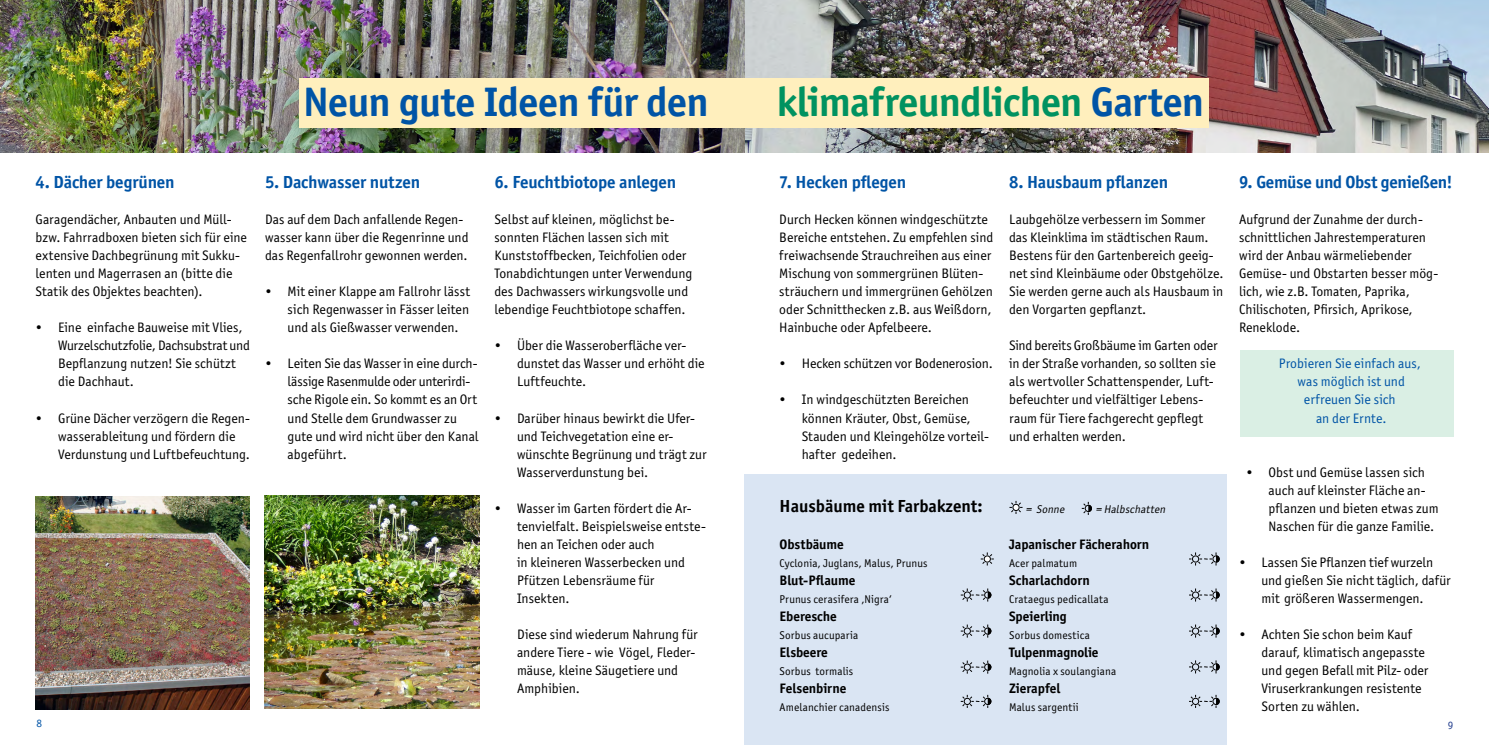
<style>
.page{position:relative;width:1489px;height:745px;background:#fff}
.page>*{position:absolute;margin:0;border:0;box-sizing:border-box;transform-origin:0 0}
.t1{font:700 41.25px "Officina Sans ITC Std";letter-spacing:-.015em;color:#009260}
.t2{font:700 41.25px "Officina Sans ITC Std";letter-spacing:-.015em;color:#0054a6}
.t3{font:700 17.5px "Officina Sans ITC Std";letter-spacing:-.01em;color:#0054a6}
.t4{font:700 17.5px "Officina Sans ITC Std";color:#000}
.t5{font:13.75px/18px "Officina Sans ITC Std";color:#000}
.t6{font:700 13.75px "Officina Sans ITC Std";letter-spacing:-.005em;color:#000}
.t7{font:13.75px/18px "Officina Sans ITC Std";color:#0054a6;text-align:center}
.t8{font:11.25px "Officina Sans ITC Std";letter-spacing:.015em;color:#000}
.t9{font:italic 11.25px "Officina Sans ITC Std";color:#000}
.t10{font:11.25px "Officina Sans ITC Std";color:#0054a6}
.t11{font:11.25px "Officina Sans ITC Std";color:#25408f}
.s1{color:#0054a6}
</style>
<div class="page">
<img style="left:0;top:0;width:1488px;height:152px">
<div style="left:744px;top:473px;width:483px;height:271px;background:#dae5f3"></div>
<div style="left:1239px;top:349px;width:214px;height:87px;background:#daefe4"></div>
<div style="left:299px;top:78px;width:909px;height:50px;background:#ffefbd"></div>
<img style="left:35px;top:496px;width:215px;height:213px">
<img style="left:265px;top:495px;width:214px;height:213px">
<svg style="left:1081px;top:501px;width:11px;height:13px"></svg>
<svg style="left:980px;top:552px;width:13px;height:13px"></svg>
<svg style="left:960px;top:588px;width:31px;height:13px"></svg>
<svg style="left:960px;top:624px;width:31px;height:13px"></svg>
<svg style="left:960px;top:660px;width:31px;height:13px"></svg>
<svg style="left:1189px;top:552px;width:30px;height:13px"></svg>
<svg style="left:1189px;top:588px;width:30px;height:13px"></svg>
<svg style="left:1189px;top:624px;width:30px;height:13px"></svg>
<svg style="left:1189px;top:660px;width:30px;height:13px"></svg>
<svg style="left:1009px;top:500px;width:13px;height:13px"></svg>
<svg style="left:1189px;top:694px;width:30px;height:13px"></svg>
<svg style="left:960px;top:694px;width:31px;height:13px"></svg>
<h1 class="t2" style="left:303px;top:76px;width:406px">Neun gute Ideen für den</h1>
<h1 class="t1" style="left:776px;top:76px;width:429px">klimafreundlichen <span class="s1">Garten</span></h1>
<p class="t3" style="left:36px;top:171px;width:140px">4. Dächer begrünen</p>
<p class="t5" style="left:36px;top:210px;width:213px">Garagendächer, Anbauten und Müll&shy;bzw. Fahrradboxen bieten sich für eine extensive Dachbegrünung mit Sukku&shy;lenten und Magerrasen an (bitte die Statik des Objektes beachten).</p>
<p class="t5" style="left:58px;top:318px;width:193px;text-indent:-22px">• Eine einfache Bauweise mit Vlies,<br>Wurzelschutzfolie, Dachsubstrat und<br>Bepflanzung nutzen! Sie schützt die Dachhaut.</p>
<p class="t5" style="left:58px;top:408px;width:193px;text-indent:-22px">• Grüne Dächer verzögern die Regen&shy;wasserableitung und fördern die<br>Verdunstung und Luftbefeuchtung.</p>
<p class="t3" style="left:265px;top:171px;width:156px">5. Dachwasser nutzen</p>
<p class="t5" style="left:265px;top:210px;width:205px">Das auf dem Dach anfallende Regen&shy;wasser kann über die Regenrinne und das Regenfallrohr gewonnen werden.</p>
<p class="t5" style="left:287px;top:282px;width:184px;text-align:justify;text-indent:-22px">• Mit einer Klappe am Fallrohr lässt sich Regenwasser in Fässer leiten und als Gießwasser verwenden.</p>
<p class="t5" style="left:287px;top:354px;width:192px;text-indent:-22px">• Leiten Sie das Wasser in eine durch&shy;lässige Rasenmulde oder unterirdi&shy;sche Rigole ein. So kommt es an Ort und Stelle dem Grundwasser zu gute und wird nicht über den Kanal abgeführt.</p>
<p class="t3" style="left:494px;top:171px;width:183px">6. Feuchtbiotope anlegen</p>
<p class="t5" style="left:494px;top:210px;width:199px">Selbst auf kleinen, möglichst be&shy;sonnten Flächen lassen sich mit Kunststoffbecken, Teichfolien oder Tonabdichtungen unter Verwendung des Dachwassers wirkungsvolle und lebendige Feuchtbiotope schaffen.</p>
<p class="t5" style="left:517px;top:336px;width:189px;text-indent:-22px">• Über die Wasseroberfläche ver&shy;dunstet das Wasser und erhöht die<br>Luftfeuchte.</p>
<p class="t5" style="left:517px;top:408px;width:191px;text-indent:-22px">• Darüber hinaus bewirkt die Ufer&shy;und Teichvegetation eine er&shy;wünschte Begrünung und trägt zur<br>Wasserverdunstung bei.</p>
<p class="t5" style="left:517px;top:498px;width:190px;text-indent:-22px">• Wasser im Garten fördert die Ar&shy;tenvielfalt. Beispielsweise entste&shy;hen an Teichen oder auch<br>in kleineren Wasserbecken und<br>Pfützen Lebensräume für<br>Insekten.</p>
<p class="t5" style="left:517px;top:624px;width:182px">Diese sind wiederum Nahrung für andere Tiere - wie Vögel, Fleder&shy;mäuse, kleine Säugetiere und<br>Amphibien.</p>
<p class="t3" style="left:779px;top:171px;width:128px">7. Hecken pflegen</p>
<p class="t5" style="left:779px;top:210px;width:215px">Durch Hecken können windgeschützte Bereiche entstehen. Zu empfehlen sind freiwachsende Strauchreihen aus einer Mischung von sommergrünen Blüten&shy;sträuchern und immergrünen Gehölzen oder Schnitthecken z.B. aus Weißdorn, Hainbuche oder Apfelbeere.</p>
<p class="t5" style="left:779px;top:354px;width:215px">• Hecken schützen vor Bodenerosion.</p>
<p class="t5" style="left:801px;top:390px;width:189px;text-indent:-22px">• In windgeschützten Bereichen können Kräuter, Obst, Gemüse,<br>Stauden und Kleingehölze vorteil&shy;hafter gedeihen.</p>
<p class="t4" style="left:779px;top:495px;width:204px">Hausbäume mit Farbakzent:</p>
<p class="t6" style="left:779px;top:535px;width:66px">Obstbäume</p>
<p class="t8" style="left:779px;top:556px;width:149px">Cyclonia, Juglans, Malus, Prunus</p>
<p class="t6" style="left:779px;top:571px;width:77px">Blut-Pflaume</p>
<p class="t8" style="left:779px;top:592px;width:114px">Prunus cerasifera ‚Nigra‘</p>
<p class="t6" style="left:779px;top:607px;width:59px">Eberesche</p>
<p class="t8" style="left:779px;top:628px;width:80px">Sorbus aucuparia</p>
<p class="t6" style="left:779px;top:643px;width:50px">Elsbeere</p>
<p class="t8" style="left:779px;top:664px;width:75px">Sorbus tormalis</p>
<p class="t6" style="left:779px;top:679px;width:68px">Felsenbirne</p>
<p class="t8" style="left:779px;top:700px;width:111px">Amelanchier canadensis</p>
<p class="t3" style="left:1009px;top:171px;width:160px">8. Hausbaum pflanzen</p>
<p class="t5" style="left:1009px;top:210px;width:216px">Laubgehölze verbessern im Sommer das Kleinklima im städtischen Raum.<br>Bestens für den Gartenbereich geeig&shy;net sind Kleinbäume oder Obstgehölze.<br>Sie werden gerne auch als Hausbaum in den Vorgarten gepflanzt.</p>
<p class="t5" style="left:1009px;top:336px;width:210px">Sind bereits Großbäume im Garten oder in der Straße vorhanden, so sollten sie als wertvoller Schattenspender, Luft&shy;befeuchter und vielfältiger Lebens&shy;raum für Tiere fachgerecht gepflegt und erhalten werden.</p>
<p class="t9" style="left:1025px;top:502px;width:42px">= Sonne</p>
<p class="t9" style="left:1095px;top:502px;width:73px">= Halbschatten</p>
<p class="t6" style="left:1009px;top:535px;width:142px">Japanischer Fächerahorn</p>
<p class="t8" style="left:1009px;top:556px;width:69px">Acer palmatum</p>
<p class="t6" style="left:1009px;top:571px;width:82px">Scharlachdorn</p>
<p class="t8" style="left:1009px;top:592px;width:101px">Crataegus pedicallata</p>
<p class="t6" style="left:1009px;top:607px;width:59px">Speierling</p>
<p class="t8" style="left:1009px;top:628px;width:82px">Sorbus domestica</p>
<p class="t6" style="left:1009px;top:643px;width:91px">Tulpenmagnolie</p>
<p class="t8" style="left:1009px;top:664px;width:108px">Magnolia x soulangiana</p>
<p class="t6" style="left:1009px;top:679px;width:53px">Zierapfel</p>
<p class="t8" style="left:1009px;top:700px;width:71px">Malus sargentii</p>
<p class="t3" style="left:1238px;top:171px;width:215px">9. Gemüse und Obst genießen!</p>
<p class="t5" style="left:1238px;top:210px;width:201px">Aufgrund der Zunahme der durch&shy;schnittlichen Jahrestemperaturen wird der Anbau wärmeliebender<br>Gemüse- und Obstarten besser mög&shy;lich, wie z.B. Tomaten, Paprika,<br>Chilischoten, Pfirsich, Aprikose,<br>Reneklode.</p>
<p class="t7" style="left:1278px;top:354px;width:143px">Probieren Sie einfach aus, was möglich ist und erfreuen Sie sich<br>an der Ernte.</p>
<p class="t5" style="left:1268px;top:462px;width:172px;text-indent:-22px">• Obst und Gemüse lassen sich auch auf kleinster Fläche an&shy;pflanzen und bieten etwas zum<br>Naschen für die ganze Familie.</p>
<p class="t5" style="left:1261px;top:552px;width:191px;text-indent:-22px">• Lassen Sie Pflanzen tief wurzeln und gießen Sie nicht täglich, dafür mit größeren Wassermengen.</p>
<p class="t5" style="left:1261px;top:624px;width:168px;text-indent:-22px">• Achten Sie schon beim Kauf darauf, klimatisch angepasste und gegen Befall mit Pilz- oder<br>Viruserkrankungen resistente<br>Sorten zu wählen.</p>
<p class="t10" style="left:36px;top:716px;width:7px">8</p>
<p class="t11" style="left:1447px;top:718px;width:7px">9</p>
</div>
